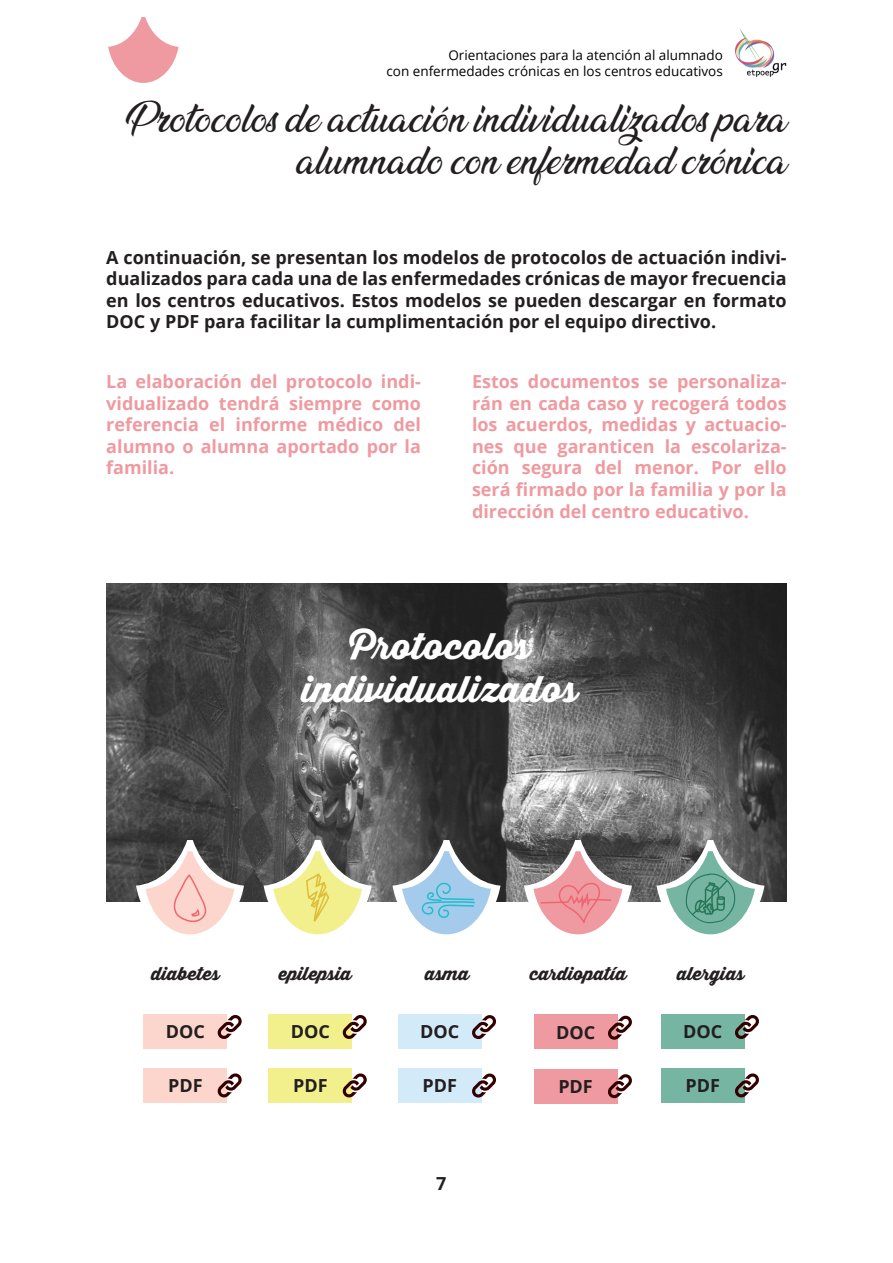
<style>
.page{position:relative;width:893px;height:1263px;background:#fff}
.page>*{position:absolute;margin:0;border:0;box-sizing:border-box;transform-origin:0 0}
.t1{font:36px "Thirsty Script Extrabold Demo";color:#fff}
.t2{font:34.5px/41.4px "Ananda";color:#231f20;text-align:right}
.t3{font:700 18px/21.6px "Open Sans";color:#ef9aa0;text-align:justify}
.t4{font:700 18px/21.6px "Open Sans";color:#231f20;text-align:justify}
.t5{font:18px "Thirsty Script Extrabold Demo";color:#231f20}
.t6{font:13.5px/16.2px "Open Sans";color:#000;text-align:right}
</style>
<div class="page">
<svg style="left:108px;top:17px;width:71px;height:66px"></svg>
<img style="left:735px;top:30px;width:52px;height:48px">
<img style="left:106px;top:583px;width:681px;height:318px">
<div style="left:143px;top:1014px;width:84px;height:34px;background:#fcd6cc"></div>
<div style="left:268px;top:1014px;width:84px;height:34px;background:#f2f08d"></div>
<div style="left:398px;top:1014px;width:84px;height:34px;background:#d3ebf9"></div>
<div style="left:534px;top:1015px;width:83px;height:34px;background:#ef9aa0"></div>
<div style="left:661px;top:1014px;width:83px;height:34px;background:#77b5a3"></div>
<div style="left:143px;top:1068px;width:84px;height:34px;background:#fcd6cc"></div>
<div style="left:268px;top:1068px;width:84px;height:34px;background:#f2f08d"></div>
<div style="left:398px;top:1068px;width:84px;height:34px;background:#d3ebf9"></div>
<div style="left:534px;top:1069px;width:83px;height:34px;background:#ef9aa0"></div>
<div style="left:661px;top:1068px;width:83px;height:34px;background:#77b5a3"></div>
<svg style="left:217px;top:1015px;width:25px;height:24px"></svg>
<svg style="left:342px;top:1015px;width:25px;height:24px"></svg>
<svg style="left:472px;top:1015px;width:24px;height:24px"></svg>
<svg style="left:608px;top:1015px;width:24px;height:25px"></svg>
<svg style="left:735px;top:1014px;width:24px;height:26px"></svg>
<svg style="left:217px;top:1073px;width:25px;height:25px"></svg>
<svg style="left:342px;top:1073px;width:25px;height:25px"></svg>
<svg style="left:472px;top:1073px;width:24px;height:25px"></svg>
<svg style="left:608px;top:1073px;width:24px;height:26px"></svg>
<svg style="left:735px;top:1073px;width:24px;height:25px"></svg>
<svg style="left:392px;top:840px;width:108px;height:95px"></svg>
<svg style="left:524px;top:840px;width:108px;height:95px"></svg>
<svg style="left:656px;top:840px;width:108px;height:95px"></svg>
<svg style="left:264px;top:840px;width:108px;height:95px"></svg>
<svg style="left:136px;top:840px;width:108px;height:95px"></svg>
<p class="t6" style="left:386px;top:47px;width:338px">Orientaciones para la atención al alumnado<br>con enfermedades crónicas en los centros educativos</p>
<p class="t2" style="left:126px;top:100px;width:662px">Protocolos de actuación individualizados para alumnado con enfermedad crónica</p>
<p class="t4" style="left:106px;top:246px;width:682px">A continuación, se presentan los modelos de protocolos de actuación indivi&shy;dualizados para cada una de las enfermedades crónicas de mayor frecuencia en los centros educativos. Estos modelos se pueden descargar en formato DOC y PDF para facilitar la cumplimentación por el equipo directivo.</p>
<p class="t3" style="left:106px;top:370px;width:316px">La elaboración del protocolo indi&shy;vidualizado tendrá siempre como referencia el informe médico del alumno o alumna aportado por la familia.</p>
<p class="t3" style="left:472px;top:370px;width:316px">Estos documentos se personaliza&shy;rán en cada caso y recogerá todos los acuerdos, medidas y actuacio&shy;nes que garanticen la escolariza&shy;ción segura del menor. Por ello será firmado por la familia y por la dirección del centro educativo.</p>
<p class="t1" style="left:350px;top:618px;width:182px">Protocolos</p>
<p class="t1" style="left:302px;top:662px;width:277px">individualizados</p>
<p class="t5" style="left:151px;top:960px;width:70px">diabetes</p>
<p class="t5" style="left:279px;top:960px;width:74px">epilepsia</p>
<p class="t5" style="left:425px;top:960px;width:46px">asma</p>
<p class="t5" style="left:529px;top:960px;width:99px">cardiopatía</p>
<p class="t5" style="left:677px;top:960px;width:69px">alergias</p>
<p class="t4" style="left:166px;top:1020px;width:41px">DOC</p>
<p class="t4" style="left:291px;top:1020px;width:41px">DOC</p>
<p class="t4" style="left:420px;top:1020px;width:41px">DOC</p>
<p class="t4" style="left:556px;top:1021px;width:41px">DOC</p>
<p class="t4" style="left:683px;top:1020px;width:41px">DOC</p>
<p class="t4" style="left:168px;top:1074px;width:36px">PDF</p>
<p class="t4" style="left:293px;top:1074px;width:36px">PDF</p>
<p class="t4" style="left:422px;top:1075px;width:36px">PDF</p>
<p class="t4" style="left:558px;top:1075px;width:36px">PDF</p>
<p class="t4" style="left:685px;top:1074px;width:36px">PDF</p>
<p class="t4" style="left:436px;top:1172px;width:12px">7</p>
</div>
